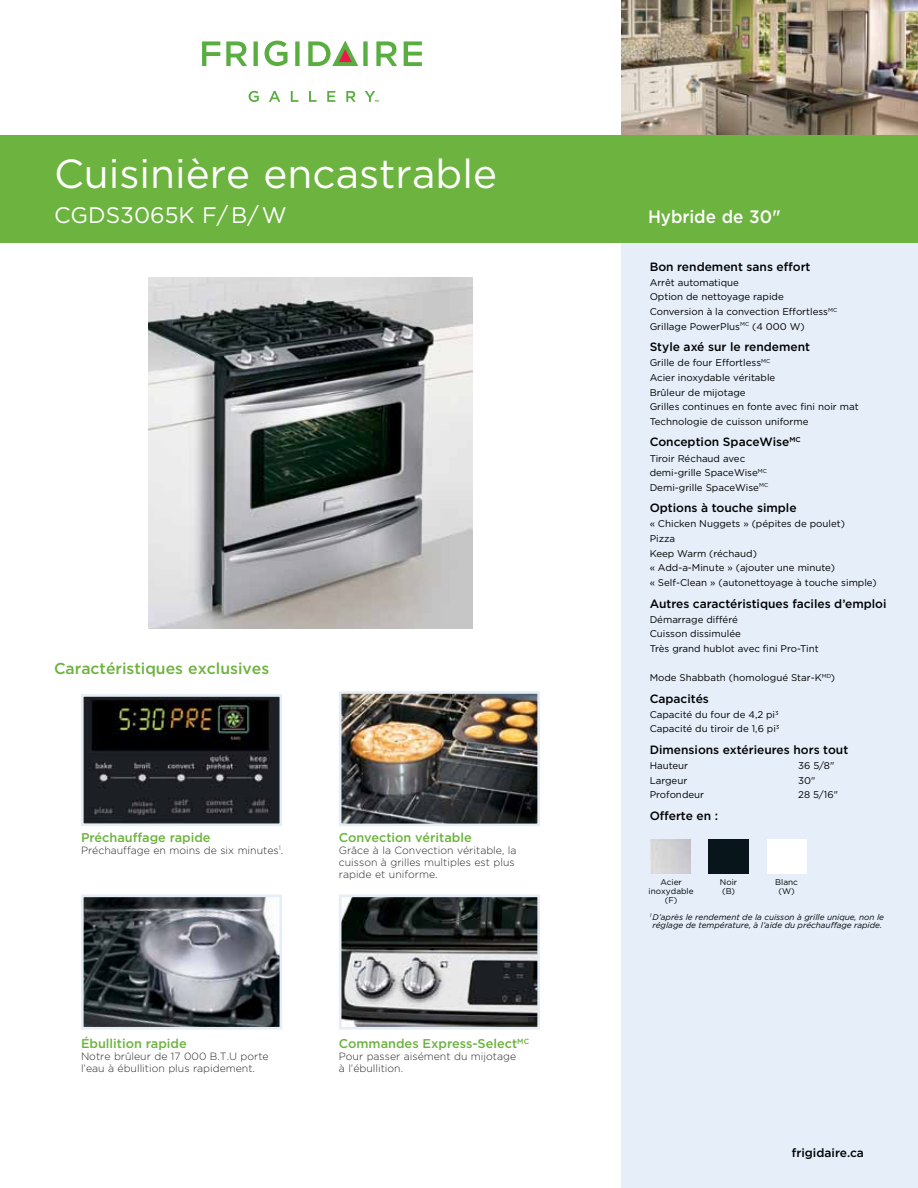
<style>
.page{position:relative;width:918px;height:1188px;background:#fff}
.page>*{position:absolute;margin:0;border:0;box-sizing:border-box;transform-origin:0 0}
.t1{font:40.5px "Gotham";color:#fff}
.t2{font:22.5px "Gotham";color:#fff}
.t3{font:500 18px "Gotham";color:#fff;scale:.95 1}
.t4{font:500 15.75px "Gotham";color:#6cb33f}
.t5{font:500 12.75px "Gotham";color:#6cb33f}
.t6{font:500 12px "Gotham";color:#000}
.t7{font:300 10.5px/12px "Gotham";color:#292829}
.t8{font:9.75px/14.5px "Gotham";color:#000}
.t9{font:italic 8.25px/8.2px "Gotham";color:#000;text-align:center}
.t10{font:8.25px/9px "Gotham";color:#000;text-align:center}
</style>
<div class="page">
<div style="left:621px;top:0;width:297px;height:1188px;background:#e5eef9"></div>
<img style="left:621px;top:0;width:297px;height:135px">
<div style="left:0;top:135px;width:918px;height:108px;background:#6cb33f"></div>
<img style="left:148px;top:277px;width:324px;height:351px">
<img style="left:85px;top:899px;width:193px;height:127px">
<div style="left:81px;top:895px;width:201px;height:135px;border:3px solid #e5eef7"></div>
<img style="left:343px;top:695px;width:193px;height:127px">
<div style="left:339px;top:691px;width:201px;height:135px;border:3px solid #e5eef7"></div>
<img style="left:343px;top:899px;width:193px;height:127px">
<div style="left:339px;top:895px;width:201px;height:135px;border:3px solid #e5eef7"></div>
<img style="left:85px;top:698px;width:193px;height:124px">
<div style="left:81px;top:694px;width:201px;height:132px;border:3px solid #e5eef7"></div>
<div style="left:767px;top:840px;width:40px;height:34px;background:#fff"></div>
<img style="left:709px;top:840px;width:40px;height:34px">
<svg style="left:249px;top:91px;width:10px;height:11px"></svg>
<svg style="left:269px;top:91px;width:11px;height:11px"></svg>
<svg style="left:291px;top:91px;width:7px;height:11px"></svg>
<svg style="left:309px;top:91px;width:8px;height:11px"></svg>
<svg style="left:327px;top:91px;width:8px;height:11px"></svg>
<svg style="left:346px;top:91px;width:10px;height:11px"></svg>
<svg style="left:202px;top:41px;width:18px;height:25px"></svg>
<svg style="left:226px;top:41px;width:21px;height:25px"></svg>
<svg style="left:254px;top:41px;width:4px;height:25px"></svg>
<svg style="left:265px;top:40px;width:157px;height:26px"></svg>
<svg style="left:365px;top:91px;width:14px;height:11px"></svg>
<h1 class="t1" style="left:54px;top:147px;width:445px">Cuisinière encastrable</h1>
<h2 class="t2" style="left:54px;top:201px;width:234px">CGDS3065K F/ B/ W</h2>
<h3 class="t4" style="left:54px;top:658px;width:217px">Caractéristiques exclusives</h3>
<h3 class="t5" style="left:81px;top:829px;width:131px">Préchauffage rapide</h3>
<p class="t7" style="left:81px;top:844px;width:204px">Préchauffage en moins de six minutes<sup>1</sup>.</p>
<h3 class="t5" style="left:339px;top:829px;width:134px">Convection véritable</h3>
<p class="t7" style="left:339px;top:844px;width:179px">Grâce à la Convection véritable, la cuisson à grilles multiples est plus rapide et uniforme.</p>
<h3 class="t5" style="left:81px;top:1035px;width:107px">Ébullition rapide</h3>
<p class="t7" style="left:81px;top:1050px;width:189px">Notre brûleur de 17 000 B.T.U porte l’eau à ébullition plus rapidement.</p>
<h3 class="t5" style="left:339px;top:1035px;width:192px">Commandes Express-Select<sup>MC</sup></h3>
<p class="t7" style="left:339px;top:1050px;width:179px">Pour passer aisément du mijotage à l’ébullition.</p>
<h3 class="t3" style="left:648px;top:205px;width:141px">Hybride de 30"</h3>
<p class="t6" style="left:650px;top:259px;width:162px">Bon rendement sans effort</p>
<p class="t8" style="left:650px;top:275px;width:189px">Arrêt automatique<br>Option de nettoyage rapide<br>Conversion à la convection Effortless<sup>MC<br></sup>Grillage PowerPlus<sup>MC</sup> (4 000 W)</p>
<p class="t6" style="left:650px;top:339px;width:162px">Style axé sur le rendement</p>
<p class="t8" style="left:650px;top:355px;width:210px">Grille de four Effortless<sup>MC<br></sup>Acier inoxydable véritable<br>Brûleur de mijotage<br>Grilles continues en fonte avec fini noir mat<br>Technologie de cuisson uniforme</p>
<p class="t6" style="left:650px;top:434px;width:153px">Conception SpaceWise<sup>MC</sup></p>
<p class="t8" style="left:650px;top:451px;width:120px">Tiroir Réchaud avec demi-grille SpaceWise<sup>MC<br></sup>Demi-grille SpaceWise<sup>MC</sup></p>
<p class="t6" style="left:650px;top:500px;width:148px">Options à touche simple</p>
<p class="t8" style="left:650px;top:517px;width:229px">« Chicken Nuggets » (pépites de poulet)<br>Pizza<br>Keep Warm (réchaud)<br>« Add-a-Minute » (ajouter une minute)<br>« Self-Clean » (autonettoyage à touche simple)</p>
<p class="t6" style="left:650px;top:595px;width:238px">Autres caractéristiques faciles d’emploi</p>
<p class="t8" style="left:650px;top:612px;width:171px">Démarrage différé<br>Cuisson dissimulée<br>Très grand hublot avec fini Pro-Tint</p>
<p class="t8" style="left:650px;top:670px;width:187px">Mode Shabbath (homologué Star-K<sup>MD</sup>)</p>
<p class="t6" style="left:650px;top:691px;width:61px">Capacités</p>
<p class="t8" style="left:650px;top:707px;width:131px">Capacité du four de 4,2 pi<sup>3<br></sup>Capacité du tiroir de 1,6 pi<sup>3</sup></p>
<p class="t6" style="left:650px;top:742px;width:200px">Dimensions extérieures hors tout</p>
<p class="t8" style="left:650px;top:758px;width:40px">Hauteur</p>
<p class="t8" style="left:798px;top:758px;width:38px">36 5/8"</p>
<p class="t8" style="left:650px;top:773px;width:39px">Largeur</p>
<p class="t8" style="left:798px;top:773px;width:19px">30"</p>
<p class="t8" style="left:650px;top:788px;width:56px">Profondeur</p>
<p class="t8" style="left:798px;top:788px;width:41px">28 5/16"</p>
<p class="t6" style="left:650px;top:808px;width:70px">Offerte en :</p>
<p class="t10" style="left:649px;top:877px;width:46px">Acier inoxydable (F)</p>
<p class="t10" style="left:720px;top:877px;width:19px;text-align:left">Noir (B)</p>
<p class="t10" style="left:775px;top:877px;width:24px">Blanc (W)</p>
<p class="t9" style="left:650px;top:913px;width:236px"><sup>1</sup> D’après le rendement de la cuisson à grille unique, non le réglage de température, à l’aide du préchauffage rapide.</p>
<p class="t6" style="left:792px;top:1145px;width:74px">frigidaire.ca</p>
</div>
